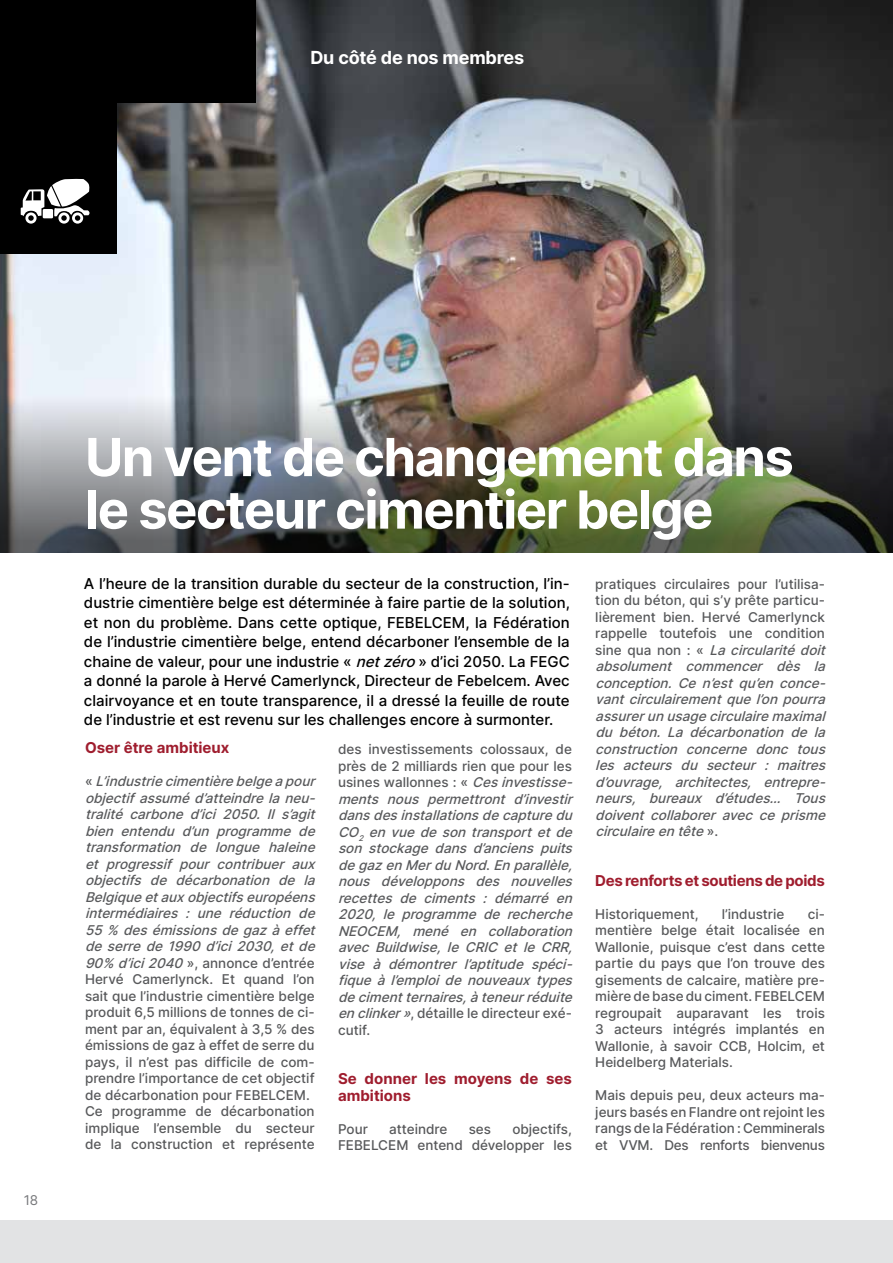
<style>
.page{position:relative;width:893px;height:1263px;background:#fff}
.page>*{position:absolute;margin:0;border:0;box-sizing:border-box;transform-origin:0 0}
.t1{font:700 52.5px/52.5px "Inter";letter-spacing:-.03em;color:#fff}
.t2{font:700 18px "Inter";letter-spacing:-.01em;color:#fff}
.t3{font:500 15px/19.5px "Inter";color:#000;text-align:justify}
.t4{font:700 15px/16.5px "Inter";color:#9f1d2e}
.t5{font:700 15px "Inter";letter-spacing:-.02em;color:#9f1d2e}
.t6{font:500 13.5px/16.5px "Inter";color:#58595b;text-align:justify}
.t7{font:italic 500 13.5px/16.5px "Inter";color:#58595b}
.t8{font:13.5px "Inter";color:#77787b}
.s1{font-style:italic}
.s2{font-style:normal}
</style>
<div class="page">
<div style="left:0;top:1220px;width:893px;height:43px;background:#e2e3e4"></div>
<img style="left:0;top:0;width:893px;height:553px">
<img style="left:0;top:361px;width:893px;height:191px">
<div style="left:0;top:0;width:255px;height:103px;background:#000"></div>
<div style="left:0;top:0;width:117px;height:254px;background:#000"></div>
<svg style="left:21px;top:179px;width:69px;height:45px"></svg>
<h2 class="t2" style="left:310px;top:45px;width:215px">Du côté de nos membres</h2>
<p class="t8" style="left:24px;top:1190px;width:16px">18</p>
<h1 class="t1" style="left:85px;top:430px;width:710px">Un vent de changement dans le secteur cimentier belge</h1>
<p class="t3" style="left:84px;top:573px;width:487px">A l’heure de la transition durable du secteur de la construction, l’in&shy;dustrie cimentière belge est déterminée à faire partie de la solution, et non du problème. Dans cette optique, FEBELCEM, la Fédération de l’industrie cimentière belge, entend décarboner l’ensemble de la chaine de valeur, pour une industrie « <span class="s1">netzéro</span>» d’ici 2050. La FEGC a donné la parole à Hervé Camerlynck, Directeur de Febelcem. Avec clairvoyance et en toute transparence, il a dressé la feuille de route de l’industrie et est revenu sur les challenges encore à surmonter.</p>
<p class="t4" style="left:85px;top:739px;width:146px">Oser être ambitieux</p>
<p class="t6" style="left:85px;top:773px;width:236px;text-align:left">« <span class="s1">L’industriecimentièrebelgeapour objectifassuméd’atteindrelaneu&shy;tralité carbone d’ici 2050. Il s’agit bien entendu d’un programme de transformation de longue haleine et progressif pour contribuer aux objectifs de décarbonation de la Belgiqueetauxobjectifseuropéens intermédiaires : une réduction de 55% desémissionsdegazàeffet deserrede1990d’ici2030,etde 90% d’ici2040</span>», annonce d’entrée Hervé Camerlynck. Et quand l’on sait que l’industrie cimentière belge produit 6,5 millions de tonnes de ci&shy;ment par an, équivalent à 3,5 % des émissions de gaz à effet de serre du pays, il n’est pas difficile de com&shy;prendre l’importance de cet objectif de décarbonation pour FEBELCEM.<br>Ce programme de décarbonation implique l’ensemble du secteur de la construction et représente</p>
<p class="t7" style="left:338px;top:741px;width:241px"><span class="s2">des investissements colossaux, de près de 2 milliards rien que pour les usines wallonnes : «</span> Cesinvestisse&shy;ments nous permettront d’investir dansdesinstallationsdecapturedu<br>CO<sub>2</sub> envuedesontransportetde son stockage dans d’anciens puits degazenMerduNord<span class="s2">.</span> Enparallèle, nous développons des nouvelles recettes de ciments : démarré en<br>2020, le programme de recherche<br>NEOCEM, mené en collaboration avec Buildwise, le CRIC et le CRR, vise à démontrer l’aptitude spéci&shy;fique à l’emploi de nouveaux types decimentternaires,àteneurréduite enclinker»<span class="s2">, détaille le directeur exé&shy;cutif.</span></p>
<p class="t4" style="left:338px;top:1070px;width:235px">Se donner les moyens de ses ambitions</p>
<p class="t6" style="left:338px;top:1120px;width:31px">Pour</p>
<p class="t6" style="left:389px;top:1120px;width:60px">atteindre</p>
<p class="t6" style="left:469px;top:1120px;width:24px">ses</p>
<p class="t6" style="left:338px;top:1120px;width:236px;text-align:right">objectifs,<br>FEBELCEM entend développer les</p>
<p class="t7" style="left:595px;top:575px;width:236px"><span class="s2">pratiques circulaires pour l’utilisa&shy;tion du béton, qui s’y prête particu&shy;lièrement bien. Hervé Camerlynck rappelle toutefois une condition s i n e q u a n o n : «</span> Lacircularitédoit absolument commencer dès la conception. Ce n’est qu’en conce&shy;vantcirculairementquel’onpourra assurerunusagecirculairemaximal du béton. La décarbonation de la construction concerne donc tous les acteurs du secteur : maitres d’ouvrage, architectes, entrepre&shy;neurs, bureaux d’études… Tous doivent collaborer avec ce prisme circulaireentête<span class="s2">» .</span></p>
<p class="t5" style="left:595px;top:869px;width:231px">Des renforts et soutiens de poids</p>
<p class="t6" style="left:595px;top:905px;width:105px">Historiquement,</p>
<p class="t6" style="left:722px;top:905px;width:64px">l’industrie</p>
<p class="t6" style="left:595px;top:905px;width:231px;text-indent:212px">ci&shy;mentière belge était localisée en Wallonie, puisque c’est dans cette partie du pays que l’on trouve des gisements de calcaire, matière pre&shy;mière de base du ciment. FEBELCEM regroupait auparavant les trois 3 acteurs intégrés implantés en Wallonie, à savoir CCB, Holcim, et Heidelberg Materials.</p>
<p class="t6" style="left:595px;top:1087px;width:231px">Mais depuis peu, deux acteurs ma&shy;jeurs basés en Flandre ont rejoint les rangs de la Fédération : Cemminerals et VVM. Des renforts bienvenus</p>
</div>
